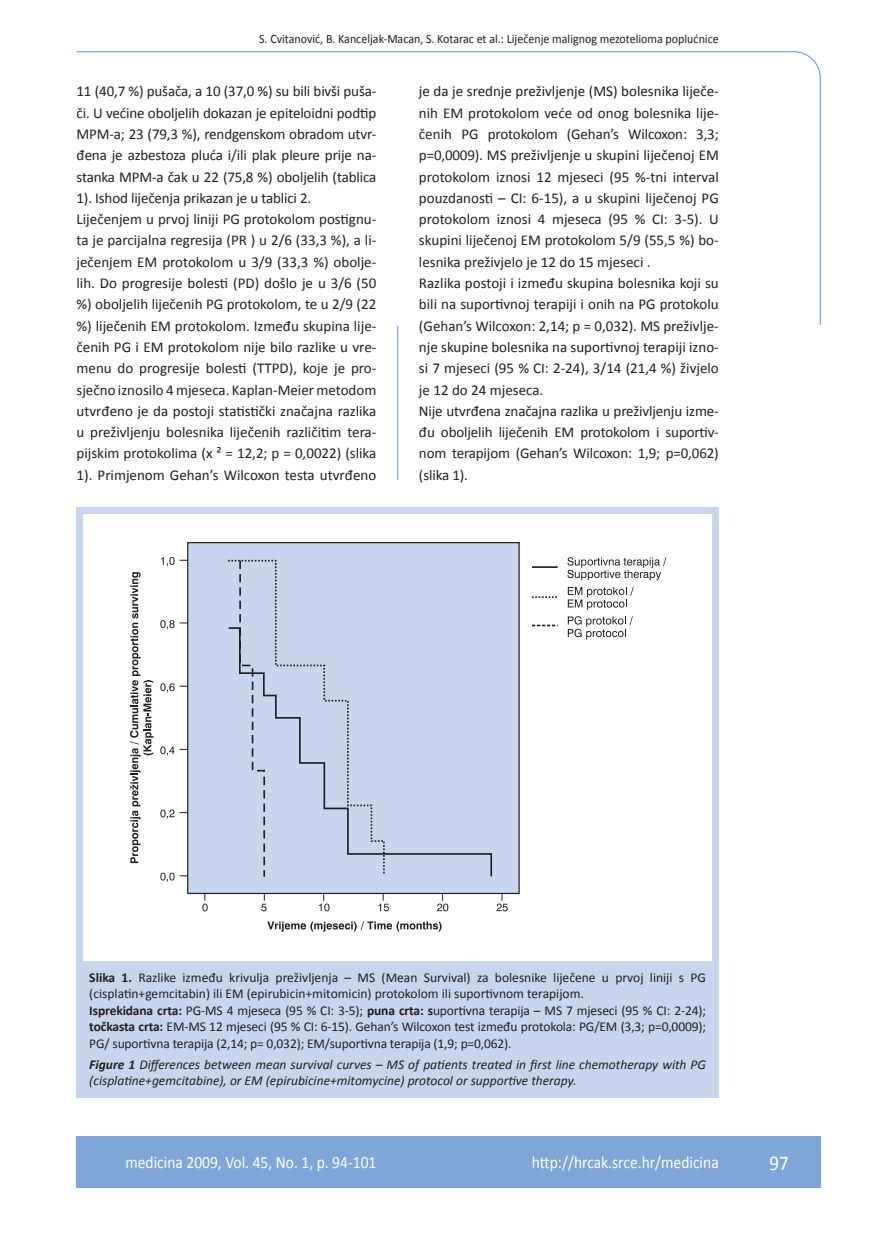
<style>
.page{position:relative;width:872px;height:1234px;background:#fff}
.page>*{position:absolute;margin:0;border:0;box-sizing:border-box;transform-origin:0 0}
.t1{font:21px "Calibri";color:#fff;scale:.9 1}
.t2{font:17.25px "Calibri";color:#fff;scale:.9 1}
.osnovni_tekst{font:15px/21.3px "Calibri";color:#231f20;text-align:justify}
.potpis_slika{font:13.5px/16.5px "Calibri";color:#231f20}
.potpis_slika-2{font:italic 13.5px/16.5px "Calibri";color:#231f20}
.glava{font:12.75px "Calibri";color:#231f20;scale:.94 1}
.s1{font-weight:700}
</style>
<div class="page">
<svg style="left:76px;top:51px;width:745px;height:275px"></svg>
<hr style="left:397px;top:325px;width:1px;height:154px;background:#7ea6d8">
<div style="left:77px;top:1135px;width:744px;height:51px;background:#7ea6d8"></div>
<div style="left:77px;top:507px;width:642px;height:590px;background:#c7d5ee"></div>
<div style="left:83px;top:513px;width:629px;height:447px;background:#fff"></div>
<svg style="left:267px;top:921px;width:174px;height:10px"></svg>
<svg style="left:567px;top:557px;width:99px;height:23px"></svg>
<svg style="left:568px;top:586px;width:65px;height:23px"></svg>
<svg style="left:568px;top:616px;width:65px;height:23px"></svg>
<svg style="left:130px;top:572px;width:24px;height:290px"></svg>
<hr style="left:532px;top:566px;width:25px;height:2px;background:#231f20">
<svg style="left:532px;top:596px;width:25px;height:2px"></svg>
<svg style="left:532px;top:624px;width:24px;height:2px"></svg>
<div style="left:187px;top:542px;width:333px;height:351px;background:#c7d5ee;border:1px solid #231f20"></div>
<svg style="left:228px;top:626px;width:265px;height:251px"></svg>
<svg style="left:238px;top:559px;width:28px;height:318px"></svg>
<svg style="left:202px;top:892px;width:6px;height:19px"></svg>
<svg style="left:161px;top:557px;width:27px;height:9px"></svg>
<svg style="left:160px;top:620px;width:28px;height:9px"></svg>
<svg style="left:160px;top:683px;width:28px;height:9px"></svg>
<svg style="left:160px;top:746px;width:28px;height:9px"></svg>
<svg style="left:160px;top:809px;width:14px;height:9px"></svg>
<svg style="left:160px;top:872px;width:28px;height:9px"></svg>
<svg style="left:261px;top:892px;width:5px;height:19px"></svg>
<svg style="left:319px;top:892px;width:10px;height:19px"></svg>
<svg style="left:378px;top:892px;width:11px;height:19px"></svg>
<svg style="left:437px;top:892px;width:11px;height:19px"></svg>
<svg style="left:496px;top:892px;width:12px;height:19px"></svg>
<p class="glava" style="left:259px;top:30px;width:490px">S. Cvitanović, B. Kanceljak-Macan, S. Kotarac et al.: Liječenje malignog mezotelioma poplućnice</p>
<p class="osnovni_tekst" style="left:77px;top:80px;width:301px">11 (40,7 %) pušača, a 10 (37,0 %) su bili bivši puša&shy;či. U većine oboljelih dokazan je epiteloidni podtip MPM-a; 23 (79,3 %), rendgenskom obradom utvr&shy;đena je azbestoza pluća i/ili plak pleure prije na&shy;stanka MPM-a čak u 22 (75,8 %) oboljelih (tablica 1). Ishod liječenja prikazan je u tablici 2.</p>
<p class="osnovni_tekst" style="left:77px;top:208px;width:301px">Liječenjem u prvoj liniji PG protokolom postignu&shy;ta je parcijalna regresija (PR ) u 2/6 (33,3 %), a li&shy;ječenjem EM protokolom u 3/9 (33,3 %) obolje&shy;lih. Do progresije bolesti (PD) došlo je u 3/6 (50 %) oboljelih liječenih PG protokolom, te u 2/9 (22 %) liječenih EM protokolom. Između skupina lije&shy;čenih PG i EM protokolom nije bilo razlike u vre&shy;menu do progresije bolesti (TTPD), koje je pro&shy;sječno iznosilo 4 mjeseca. Kaplan-Meier metodom utvrđeno je da postoji statistički značajna razlika u preživljenju bolesnika liječenih različitim tera&shy;pijskim protokolima (x ² = 12,2; p = 0,0022) (slika 1). Primjenom Gehan’s Wilcoxon testa utvrđeno</p>
<p class="osnovni_tekst" style="left:419px;top:80px;width:301px">je da je srednje preživljenje (MS) bolesnika liječe&shy;nih EM protokolom veće od onog bolesnika lije&shy;čenih PG protokolom (Gehan’s Wilcoxon: 3,3; p=0,0009). MS preživljenje u skupini liječenoj EM protokolom iznosi 12 mjeseci (95 %-tni interval pouzdanosti – CI: 6-15), a u skupini liječenoj PG protokolom iznosi 4 mjeseca (95 % CI: 3-5). U skupini liječenoj EM protokolom 5/9 (55,5 %) bo&shy;lesnika preživjelo je 12 do 15 mjeseci .</p>
<p class="osnovni_tekst" style="left:419px;top:272px;width:301px">Razlika postoji i između skupina bolesnika koji su bili na suportivnoj terapiji i onih na PG protokolu (Gehan’s Wilcoxon: 2,14; p = 0,032). MS preživlje&shy;nje skupine bolesnika na suportivnoj terapiji izno&shy;si 7 mjeseci (95 % CI: 2-24), 3/14 (21,4 %) živjelo je 12 do 24 mjeseca.</p>
<p class="osnovni_tekst" style="left:419px;top:399px;width:301px">Nije utvrđena značajna razlika u preživljenju izme&shy;đu oboljelih liječenih EM protokolom i suportiv&shy;nom terapijom (Gehan’s Wilcoxon: 1,9; p=0,062) (slika 1).</p>
<p class="potpis_slika" style="left:89px;top:968px;width:618px"><span class="s1">Slika 1.</span> Razlike između krivulja preživljenja – MS (Mean Survival) za bolesnike liječene u prvoj liniji s PG (cisplatin+gemcitabin) ili EM (epirubicin+mitomicin) protokolom ili suportivnom terapijom.</p>
<p class="potpis_slika" style="left:89px;top:1001px;width:618px;text-align:justify"><span class="s1">Isprekidana crta:</span> PG-MS 4 mjeseca (95 % CI: 3-5); <span class="s1">puna crta: s</span>uportivna terapija – MS 7 mjeseci (95 % CI: 2-24); <span class="s1">točkasta crta:</span> EM-MS 12 mjeseci (95 % CI: 6-15). Gehan’s Wilcoxon test između protokola: PG/EM (3,3; p=0,0009); PG/ suportivna terapija (2,14; p= 0,032); EM/suportivna terapija (1,9; p=0,062).</p>
<p class="potpis_slika-2" style="left:89px;top:1054px;width:618px"><span class="s1">Figure 1</span> Differences between mean survival curves – MS of patients treated in first line chemotherapy with PG (cisplatine+gemcitabine), or EM (epirubicine+mitomycine) protocol or supportive therapy.</p>
<p class="t2" style="left:125px;top:1151px;width:280px">medicina 2009, Vol. 45, No. 1, p. 94-101</p>
<p class="t2" style="left:532px;top:1151px;width:209px">http://hrcak.srce.hr/medicina</p>
<p class="t1" style="left:769px;top:1149px;width:23px">97</p>
</div>
